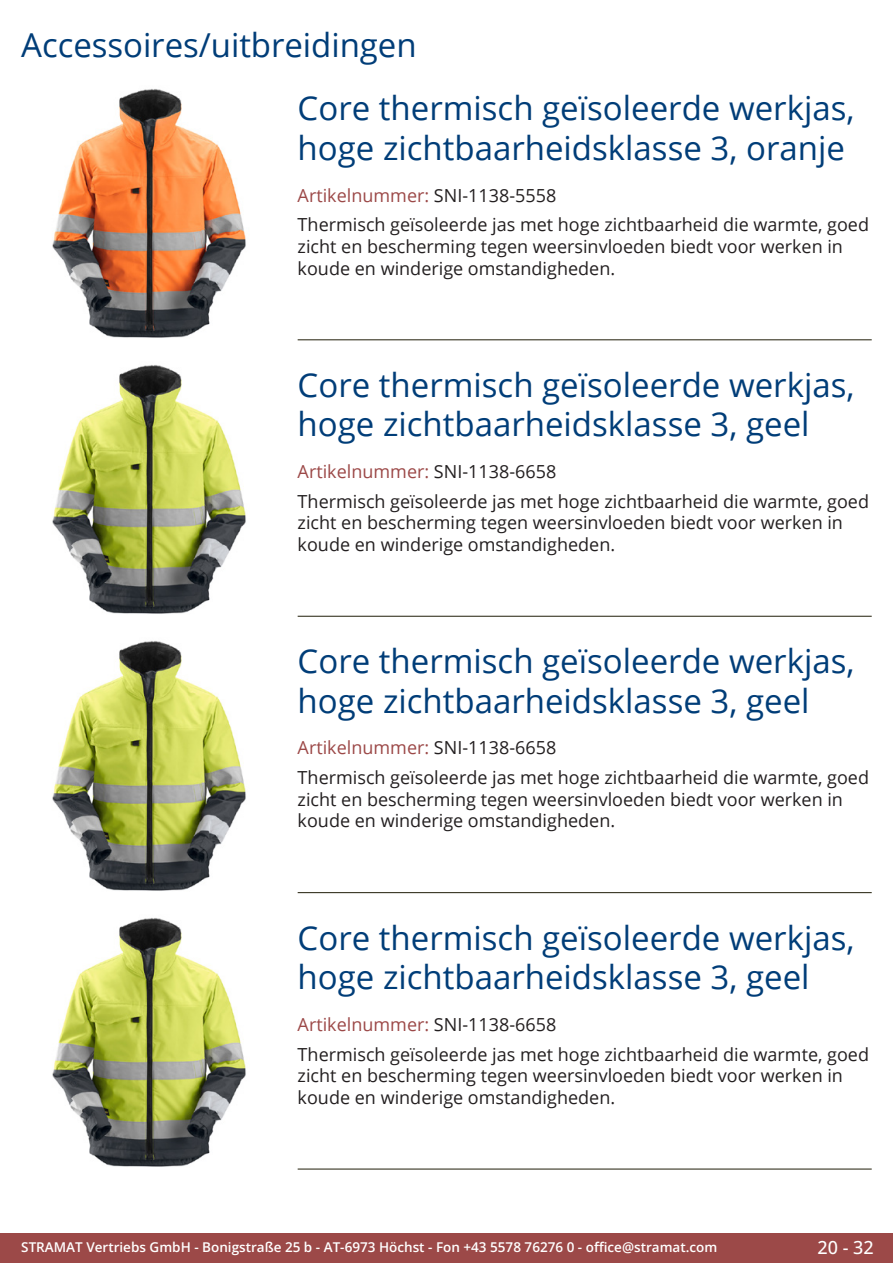
<style>
.page{position:relative;width:893px;height:1263px;background:#fff}
.page>*{position:absolute;margin:0;border:0;box-sizing:border-box;transform-origin:0 0}
.Produkttitel{font:33px/39.6px "Open Sans";color:#003d78}
.RastTitel{font:33px "Open Sans";color:#003d78}
.Beschreibung_Text{font:18px/21.6px "Open Sans";color:#231f20}
.TechDaten_Überschrif{font:18px "Open Sans";color:#9c4948}
.t1{font:500 18px "Open Sans";color:#fff}
.t2{font:600 13.5px "Open Sans";color:#fff}
.s1{color:#231f20}
</style>
<div class="page">
<div style="left:0;top:1233px;width:893px;height:30px;background:#9c4948"></div>
<hr style="left:298px;top:340px;width:574px;height:1px;background:#201d08">
<hr style="left:298px;top:616px;width:574px;height:1px;background:#201d08">
<hr style="left:298px;top:892px;width:574px;height:1px;background:#201d08">
<hr style="left:298px;top:1169px;width:574px;height:1px;background:#201d08">
<img style="left:52px;top:89px;width:194px;height:249px">
<img style="left:52px;top:365px;width:194px;height:249px">
<img style="left:52px;top:641px;width:194px;height:250px">
<img style="left:52px;top:918px;width:194px;height:249px">
<p class="RastTitel" style="left:21px;top:22px;width:397px">Accessoires/uitbreidingen</p>
<p class="Produkttitel" style="left:298px;top:88px;width:558px">Core thermisch geïsoleerde werkjas, hoge zichtbaarheidsklasse 3, oranje</p>
<p class="TechDaten_Überschrif" style="left:298px;top:183px;width:260px">Artikelnummer: <span class="s1">SNI-1138-5558</span></p>
<p class="Beschreibung_Text" style="left:298px;top:214px;width:573px">Thermisch geïsoleerde jas met hoge zichtbaarheid die warmte, goed zicht en bescherming tegen weersinvloeden biedt voor werken in koude en winderige omstandigheden.</p>
<p class="Produkttitel" style="left:298px;top:364px;width:558px">Core thermisch geïsoleerde werkjas, hoge zichtbaarheidsklasse 3, geel</p>
<p class="TechDaten_Überschrif" style="left:298px;top:459px;width:260px">Artikelnummer: <span class="s1">SNI-1138-6658</span></p>
<p class="Beschreibung_Text" style="left:298px;top:490px;width:573px">Thermisch geïsoleerde jas met hoge zichtbaarheid die warmte, goed zicht en bescherming tegen weersinvloeden biedt voor werken in koude en winderige omstandigheden.</p>
<p class="Produkttitel" style="left:298px;top:640px;width:558px">Core thermisch geïsoleerde werkjas, hoge zichtbaarheidsklasse 3, geel</p>
<p class="TechDaten_Überschrif" style="left:298px;top:735px;width:260px">Artikelnummer: <span class="s1">SNI-1138-6658</span></p>
<p class="Beschreibung_Text" style="left:298px;top:766px;width:573px">Thermisch geïsoleerde jas met hoge zichtbaarheid die warmte, goed zicht en bescherming tegen weersinvloeden biedt voor werken in koude en winderige omstandigheden.</p>
<p class="Produkttitel" style="left:298px;top:917px;width:558px">Core thermisch geïsoleerde werkjas, hoge zichtbaarheidsklasse 3, geel</p>
<p class="TechDaten_Überschrif" style="left:298px;top:1012px;width:260px">Artikelnummer: <span class="s1">SNI-1138-6658</span></p>
<p class="Beschreibung_Text" style="left:298px;top:1043px;width:573px">Thermisch geïsoleerde jas met hoge zichtbaarheid die warmte, goed zicht en bescherming tegen weersinvloeden biedt voor werken in koude en winderige omstandigheden.</p>
<p class="t2" style="left:21px;top:1238px;width:698px">STRAMAT Vertriebs GmbH - Bonigstraße 25 b - AT-6973 Höchst - Fon +43 5578 76276 0 - office@stramat.com</p>
<p class="t1" style="left:817px;top:1234px;width:58px">20 - 32</p>
</div>
